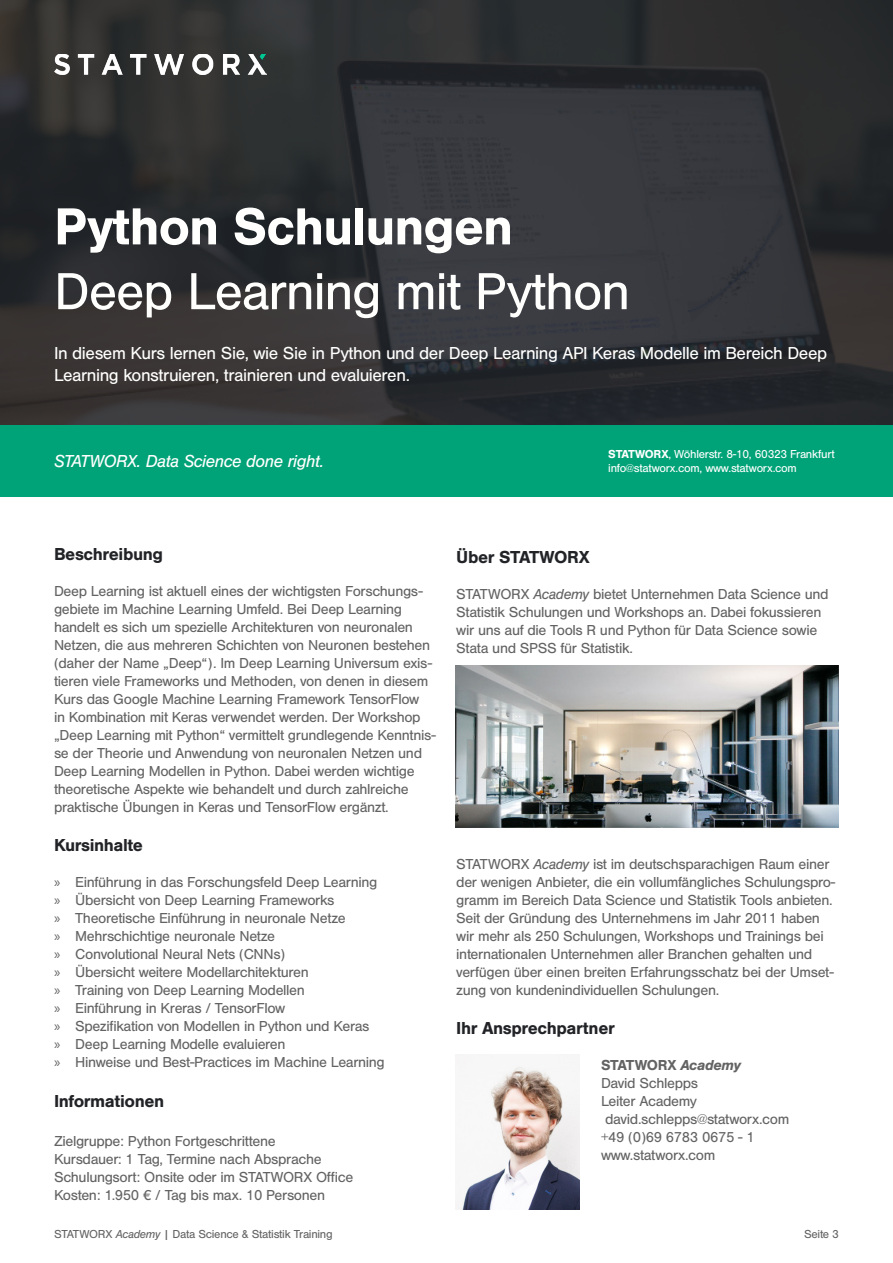
<style>
.page{position:relative;width:893px;height:1263px;background:#fff}
.page>*{position:absolute;margin:0;border:0;box-sizing:border-box;transform-origin:0 0}
.t1{font:54px "Nimbus San";letter-spacing:-.025em;color:#fffffe}
.t2{font:700 54px "Nimbus San";letter-spacing:-.025em;color:#fffffe}
.t3{font:18px/21.6px "Nimbus San";letter-spacing:-.025em;color:#fffffe}
.t4{font:700 18px "Nimbus San";letter-spacing:-.025em;color:#222327}
.t5{font:italic 18px "Nimbus San";letter-spacing:-.025em;color:#fffffe}
.t6{font:15px/18px "Nimbus San";letter-spacing:-.025em;color:#636363}
.t7{font:12px/14.4px "Nimbus San";letter-spacing:-.025em;color:#fffffe}
.t8{font:12px "Nimbus San";letter-spacing:-.025em;color:#636363}
.s1{font-weight:700}
.s2{font-family:"Myriad Pro"}
.s3{font-style:italic}
.s4{font-weight:700;font-style:italic}
</style>
<div class="page">
<svg style="left:0;top:0;width:893px;height:425px;background:#2f3033"></svg>
<div style="left:0;top:425px;width:893px;height:72px;background:#00a378"></div>
<img style="left:54px;top:54px;width:213px;height:21px">
<img style="left:455px;top:665px;width:384px;height:162px">
<img style="left:455px;top:1062px;width:125px;height:147px">
<h1 class="t2" style="left:54px;top:196px;width:461px">Python Schulungen</h1>
<h1 class="t1" style="left:54px;top:262px;width:578px">Deep Learning mit Python</h1>
<p class="t3" style="left:54px;top:343px;width:775px">In diesem Kurs lernen Sie, wie Sie in Python und der Deep Learning API Keras Modelle im Bereich Deep<br>Learning konstruieren, trainieren und evaluieren.</p>
<p class="t5" style="left:54px;top:451px;width:272px">STATWORX. Data Science done right.</p>
<p class="t7" style="left:608px;top:447px;width:228px"><span class="s1">STATWORX</span>, Wöhlerstr. 8-10, 60323 Frankfurt info@statworx.com, www.statworx.com</p>
<p class="t4" style="left:54px;top:543px;width:110px">Beschreibung</p>
<p class="t6" style="left:54px;top:582px;width:383px">Deep Learning ist aktuell eines der wichtigsten Forschungs&shy;gebiete im Machine Learning Umfeld. Bei Deep Learning handelt es sich um spezielle Architekturen von neuronalen Netzen, die aus mehreren Schichten von Neuronen bestehen (daher der Name „Deep“). Im Deep Learning Universum exis&shy;tieren viele Frameworks und Methoden, von denen in diesem Kurs das Google Machine Learning Framework TensorFlow<br>in Kombination mit Keras verwendet werden. Der Workshop „Deep Learning mit Python“ vermittelt grundlegende Kenntnis&shy;se der Theorie und Anwendung von neuronalen Netzen und Deep Learning Modellen in Python. Dabei werden wichtige theoretische Aspekte wie behandelt und durch zahlreiche praktische Übungen in Keras und TensorFlow ergänzt.</p>
<p class="t4" style="left:54px;top:835px;width:91px">Kursinhalte</p>
<p class="t6" style="left:54px;top:873px;width:332px"><span class="s2">»</span> Einführung in das Forschungsfeld Deep Learning <span class="s2">»</span> Übersicht von Deep Learning Frameworks<br><span class="s2">»</span> Theoretische Einführung in neuronale Netze<br><span class="s2">»</span> Mehrschichtige neuronale Netze<br><span class="s2">»</span> Convolutional Neural Nets (CNNs)<br><span class="s2">»</span> Übersicht weitere Modellarchitekturen<br><span class="s2">»</span> Training von Deep Learning Modellen<br><span class="s2">»</span> Einführung in Kreras / TensorFlow<br><span class="s2">»</span> Spezifikation von Modellen in Python und Keras<br><span class="s2">»</span> Deep Learning Modelle evaluieren<br><span class="s2">»</span> Hinweise und Best-Practices im Machine Learning</p>
<p class="t4" style="left:54px;top:1091px;width:112px">Informationen</p>
<p class="t6" style="left:54px;top:1133px;width:301px">Zielgruppe: Python Fortgeschrittene<br>Kursdauer: 1 Tag, Termine nach Absprache Schulungsort: Onsite oder im STATWORX Office Kosten: 1.950 € / Tag bis max. 10 Personen</p>
<p class="t4" style="left:456px;top:547px;width:135px">Über STATWORX</p>
<p class="t6" style="left:456px;top:585px;width:374px">STATWORX <span class="s3">Academy</span> bietet Unternehmen Data Science und Statistik Schulungen und Workshops an. Dabei fokussieren wir uns auf die Tools R und Python für Data Science sowie Stata und SPSS für Statistik.</p>
<p class="t6" style="left:456px;top:855px;width:380px">STATWORX <span class="s3">Academy</span> ist im deutschsparachigen Raum einer der wenigen Anbieter, die ein vollumfängliches Schulungspro&shy;gramm im Bereich Data Science und Statistik Tools anbieten.<br>Seit der Gründung des Unternehmens im Jahr 2011 haben wir mehr als 250 Schulungen, Workshops und Trainings bei internationalen Unternehmen aller Branchen gehalten und verfügen über einen breiten Erfahrungsschatz bei der Umset&shy;zung von kundenindividuellen Schulungen.</p>
<p class="t4" style="left:456px;top:1018px;width:160px">Ihr Ansprechpartner</p>
<p class="t6" style="left:601px;top:1057px;width:190px"><span class="s1">STATWORX</span> <span class="s4">Academy<br></span>David Schlepps<br>Leiter Academy david.schlepps@statworx.com +49 (0)69 6783 0675 - 1 www.statworx.com</p>
<p class="t8" style="left:54px;top:1227px;width:280px">STATWORX <span class="s3">Academy</span> | Data Science &amp; Statistik Training</p>
<p class="t8" style="left:804px;top:1227px;width:36px">Seite 3</p>
</div>
